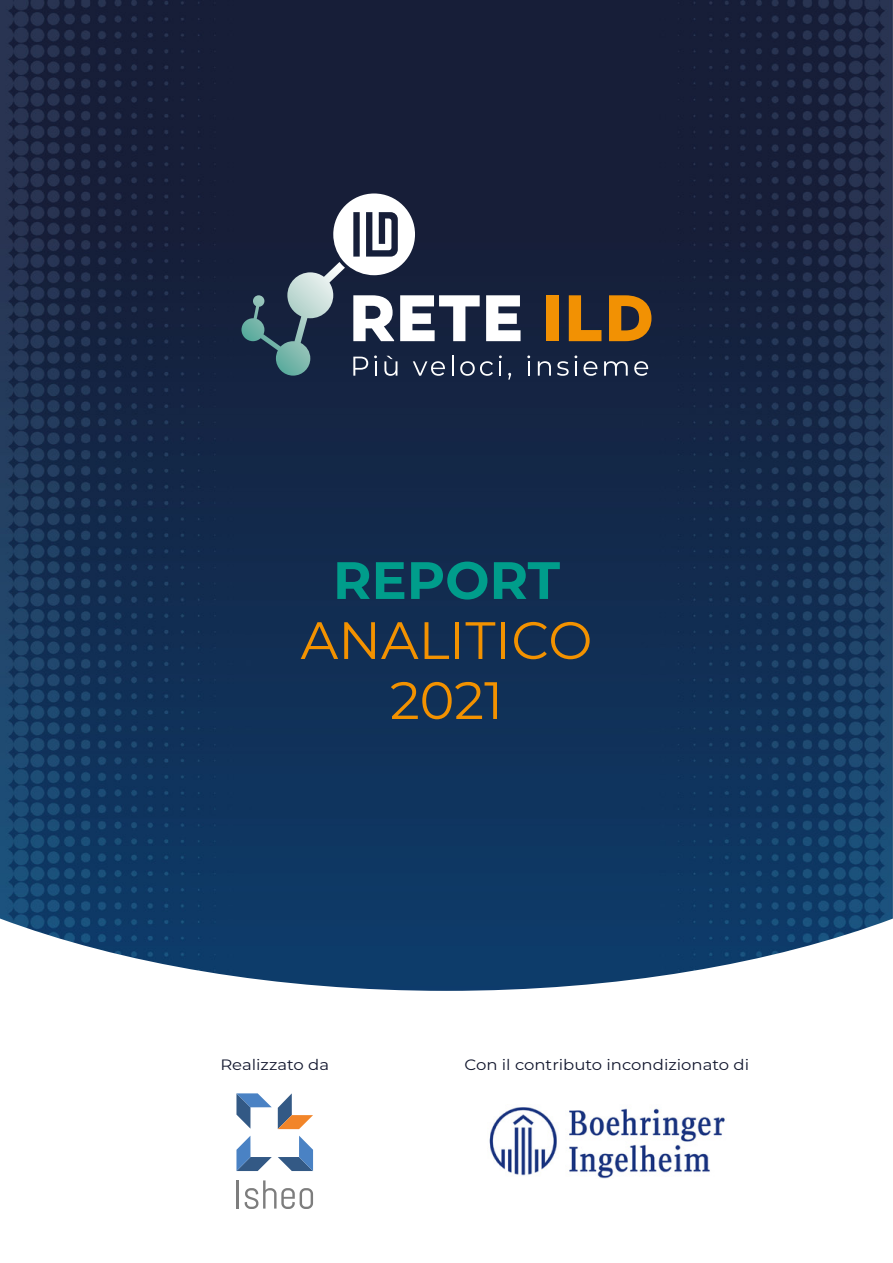
<style>
.page{position:relative;width:893px;height:1263px;background:#fff}
.page>*{position:absolute;margin:0;border:0;box-sizing:border-box;transform-origin:0 0}
.t1{font:52.5px/60px "Montserrat";color:#f39200;text-align:center}
.t2{font:700 52.5px "Montserrat";color:#009d8b}
.t3{font:15px "Montserrat";color:#11162d;scale:1.1 1}
</style>
<div class="page">
<img style="left:0;top:0;width:893px;height:918px">
<svg style="left:0;top:918px;width:893px;height:291px"></svg>
<svg style="left:527px;top:355px;width:3px;height:21px"></svg>
<svg style="left:538px;top:361px;width:13px;height:15px"></svg>
<svg style="left:557px;top:355px;width:20px;height:21px"></svg>
<svg style="left:583px;top:361px;width:14px;height:15px"></svg>
<svg style="left:604px;top:361px;width:24px;height:15px"></svg>
<svg style="left:634px;top:361px;width:14px;height:15px"></svg>
<div style="left:546px;top:295px;width:12px;height:46px;background:#f29103"></div>
<svg style="left:569px;top:295px;width:32px;height:46px"></svg>
<svg style="left:609px;top:295px;width:42px;height:46px;background:#ad6e14"></svg>
<svg style="left:241px;top:193px;width:280px;height:187px"></svg>
<svg style="left:236px;top:1093px;width:36px;height:36px"></svg>
<svg style="left:236px;top:1136px;width:36px;height:35px"></svg>
<svg style="left:278px;top:1136px;width:35px;height:35px"></svg>
<svg style="left:278px;top:1093px;width:35px;height:36px"></svg>
<hr style="left:236px;top:1180px;width:3px;height:28px;background:#7d7d7d">
<svg style="left:245px;top:1180px;width:68px;height:29px"></svg>
<img style="left:488px;top:1105px;width:238px;height:73px">
<h1 class="t2" style="left:333px;top:542px;width:229px">REPORT</h1>
<h1 class="t1" style="left:301px;top:608px;width:293px">ANALITICO<br>2021</h1>
<p class="t3" style="left:220px;top:1054px;width:100px">Realizzato da</p>
<p class="t3" style="left:464px;top:1054px;width:260px">Con il contributo incondizionato di</p>
</div>
